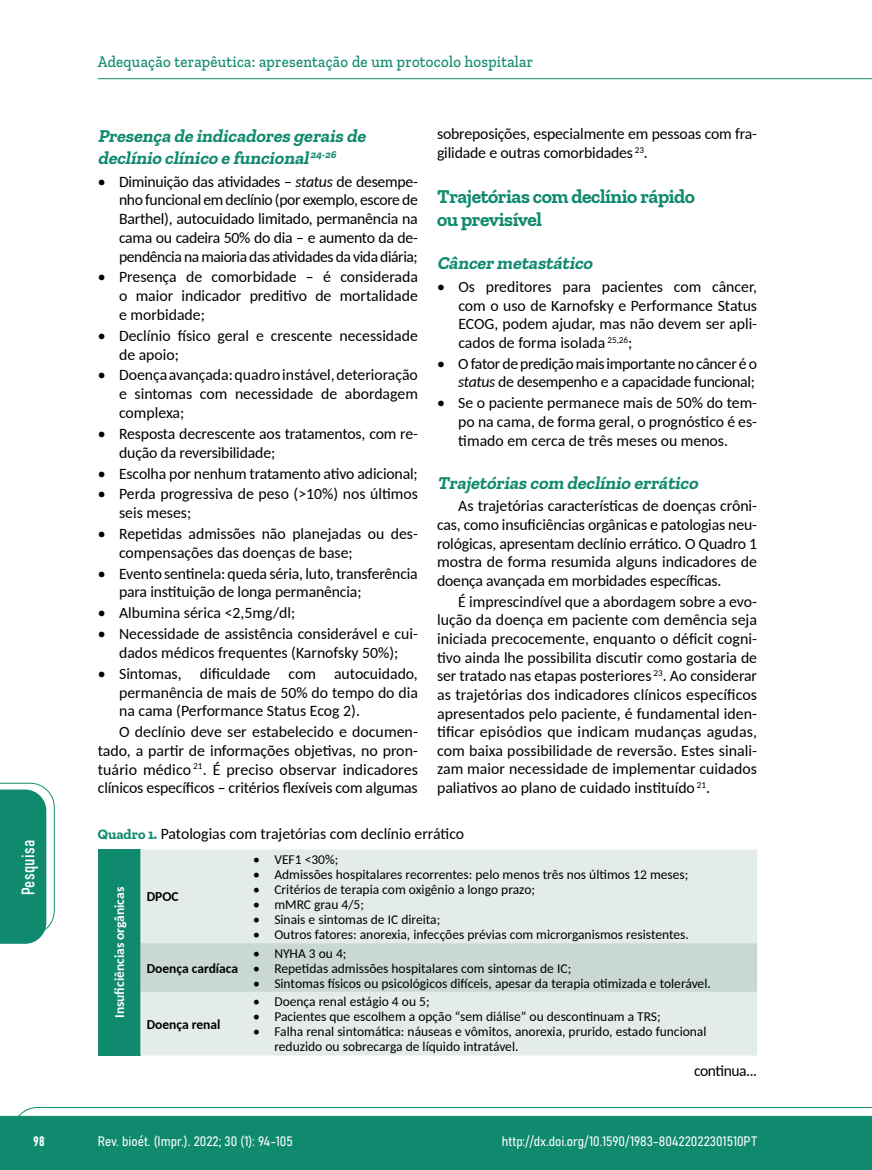
<style>
.page{position:relative;width:872px;height:1170px;background:#fff}
.page>*{position:absolute;margin:0;border:0;box-sizing:border-box;transform-origin:0 0}
.t1{font:700 19.5px/23.4px "Zilla Slab";letter-spacing:-.02em;color:#108a6e}
.t2{font:italic 700 18px/21.8px "Zilla Slab";color:#108a6e}
.t3{font:18px "Bahnschrift";letter-spacing:.02em;color:#fff}
.t4{font:500 16.5px "Zilla Slab";letter-spacing:.02em;color:#108a6e;scale:.9 1}
.t5{font:15.75px/18.8px "Carlito";letter-spacing:-.01em;color:#000;text-align:justify}
.t6{font:13.5px/15px "Carlito";color:#000}
.t7{font:13.5px "Bahnschrift";color:#fff}
.t8{font:700 13.5px "Carlito";color:#000}
.t9{font:700 13.5px "Carlito";color:#fff}
.s1{font-style:italic}
.s2{font-family:"Zilla Slab";font-weight:700;font-size:14.25px;color:#108a6e}
</style>
<div class="page">
<svg style="left:12px;top:1107px;width:860px;height:62px;background:#2e9880"></svg>
<hr style="left:98px;top:78px;width:774px;height:1px;background:#108a6e">
<div style="left:98px;top:849px;width:42px;height:206px;background:#108a6e"></div>
<div style="left:140px;top:849px;width:617px;height:206px;background:#e4ece8"></div>
<div style="left:140px;top:943px;width:617px;height:48px;background:#c9d9d1"></div>
<svg style="left:0;top:782px;width:55px;height:161px"></svg>
<p class="t3" style="left:15px;top:895px;width:57px;rotate:-90deg">Pesquisa</p>
<p class="t4" style="left:98px;top:53px;width:485px">Adequação terapêutica: apresentação de um protocolo hospitalar</p>
<p class="t5" style="left:437px;top:124px;width:321px">sobreposições, especialmente em pessoas com fra&shy;gilidade e outras comorbidades <sup>23</sup>.</p>
<p class="t1" style="left:437px;top:185px;width:260px">Trajetórias com declínio rápido ou previsível</p>
<p class="t2" style="left:437px;top:252px;width:160px">Câncer metastático</p>
<p class="t5" style="left:458px;top:277px;width:300px;text-indent:-21px">• Os preditores para pacientes com câncer, com o uso de Karnofsky e Performance Status ECOG, podem ajudar, mas não devem ser apli&shy;cados de forma isolada <sup>25,26</sup>;</p>
<p class="t5" style="left:437px;top:353px;width:321px;text-align:right">• O fator de predição mais importante no câncer é o <span class="s1">status</span> de desempenho e a capacidade funcional;</p>
<p class="t5" style="left:458px;top:392px;width:300px;text-indent:-21px">• Se o paciente permanece mais de 50% do tem&shy;po na cama, de forma geral, o prognóstico é es&shy;timado em cerca de três meses ou menos.</p>
<p class="t2" style="left:437px;top:471px;width:266px">Trajetórias com declínio errático</p>
<p class="t5" style="left:437px;top:496px;width:322px;text-indent:21px">As trajetórias características de doenças crôni&shy;cas, como insuficiências orgânicas e patologias neu&shy;rológicas, apresentam declínio errático. O Quadro 1 mostra de forma resumida alguns indicadores de doença avançada em morbidades específicas.</p>
<p class="t5" style="left:437px;top:591px;width:322px;text-indent:21px">É imprescindível que a abordagem sobre a evo&shy;lução da doença em paciente com demência seja iniciada precocemente, enquanto o déficit cogni&shy;tivo ainda lhe possibilita discutir como gostaria de ser tratado nas etapas posteriores <sup>23</sup>. Ao considerar as trajetórias dos indicadores clínicos específicos apresentados pelo paciente, é fundamental iden&shy;tificar episódios que indicam mudanças agudas, com baixa possibilidade de reversão. Estes sinali&shy;zam maior necessidade de implementar cuidados paliativos ao plano de cuidado instituído <sup>21</sup>.</p>
<p class="t5" style="left:98px;top:823px;width:368px"><span class="s2">Quadro 1.</span> Patologias com trajetórias com declínio errático</p>
<p class="t2" style="left:98px;top:125px;width:273px">Presença de indicadores gerais de declínio clínico e funcional<sup>24-26</sup></p>
<p class="t5" style="left:119px;top:171px;width:300px;text-indent:-21px">• Diminuição das atividades – <span class="s1">status</span> de desempe&shy;nho funcional em declínio (por exemplo, escore de Barthel), autocuidado limitado, permanência na cama ou cadeira 50% do dia – e aumento da de&shy;pendência na maioria das atividades da vida diária;</p>
<p class="t5" style="left:119px;top:267px;width:300px;text-indent:-21px">• Presença de comorbidade – é considerada o maior indicador preditivo de mortalidade e morbidade;</p>
<p class="t5" style="left:119px;top:325px;width:300px;text-indent:-21px">• Declínio físico geral e crescente necessidade de apoio;</p>
<p class="t5" style="left:119px;top:365px;width:300px;text-indent:-21px">• Doença avançada: quadro instável, deterioração e sintomas com necessidade de abordagem complexa;</p>
<p class="t5" style="left:119px;top:423px;width:300px;text-indent:-21px">• Resposta decrescente aos tratamentos, com re&shy;dução da reversibilidade;</p>
<p class="t5" style="left:98px;top:463px;width:321px">• Escolha por nenhum tratamento ativo adicional;</p>
<p class="t5" style="left:119px;top:484px;width:300px;text-indent:-21px">• Perda progressiva de peso (&gt;10%) nos últimos seis meses;</p>
<p class="t5" style="left:119px;top:523px;width:300px;text-indent:-21px">• Repetidas admissões não planejadas ou des&shy;compensações das doenças de base;</p>
<p class="t5" style="left:119px;top:563px;width:300px;text-indent:-21px">• Evento sentinela: queda séria, luto, transferência para instituição de longa permanência;</p>
<p class="t5" style="left:98px;top:603px;width:199px">• Albumina sérica &lt;2,5mg/dl;</p>
<p class="t5" style="left:98px;top:623px;width:321px;text-align:center">• Necessidade de assistência considerável e cui&shy;dados médicos frequentes (Karnofsky 50%);</p>
<p class="t5" style="left:119px;top:663px;width:300px;text-indent:-21px">• Sintomas, dificuldade com autocuidado, permanência de mais de 50% do tempo do dia na cama (Performance Status Ecog 2).</p>
<p class="t5" style="left:98px;top:721px;width:321px;text-indent:21px">O declínio deve ser estabelecido e documen&shy;tado, a partir de informações objetivas, no pron&shy;tuário médico <sup>21</sup>. É preciso observar indicadores clínicos específicos – critérios flexíveis com algumas</p>
<p class="t9" style="left:110px;top:1017px;width:132px;rotate:-90deg">Insuficiências orgânicas</p>
<p class="t8" style="left:147px;top:887px;width:33px">DPOC</p>
<p class="t8" style="left:147px;top:958px;width:93px">Doença cardíaca</p>
<p class="t8" style="left:147px;top:1014px;width:75px">Doença renal</p>
<p class="t6" style="left:253px;top:851px;width:87px">• VEF1 &lt;30%;</p>
<p class="t6" style="left:253px;top:866px;width:437px">• Admissões hospitalares recorrentes: pelo menos três nos últimos 12 meses;</p>
<p class="t6" style="left:253px;top:881px;width:283px">• Critérios de terapia com oxigênio a longo prazo;</p>
<p class="t6" style="left:253px;top:896px;width:112px">• mMRC grau 4/5;</p>
<p class="t6" style="left:253px;top:911px;width:189px">• Sinais e sintomas de IC direita;</p>
<p class="t6" style="left:253px;top:926px;width:437px">• Outros fatores: anorexia, infecções prévias com microrganismos resistentes.</p>
<p class="t6" style="left:253px;top:944px;width:95px">• NYHA 3 ou 4;</p>
<p class="t6" style="left:253px;top:959px;width:320px">• Repetidas admissões hospitalares com sintomas de IC;</p>
<p class="t6" style="left:253px;top:974px;width:459px">• Sintomas físicos ou psicológicos difíceis, apesar da terapia otimizada e tolerável.</p>
<p class="t6" style="left:253px;top:993px;width:178px">• Doença renal estágio 4 ou 5;</p>
<p class="t6" style="left:253px;top:1008px;width:409px">• Pacientes que escolhem a opção “sem diálise” ou descontinuam a TRS;</p>
<p class="t6" style="left:274px;top:1023px;width:434px;text-indent:-21px">• Falha renal sintomática: náuseas e vômitos, anorexia, prurido, estado funcional reduzido ou sobrecarga de líquido intratável.</p>
<p class="t5" style="left:694px;top:1060px;width:64px">continua...</p>
<p class="t7" style="left:33px;top:1130px;width:13px">98</p>
<p class="t7" style="left:98px;top:1131px;width:196px">Rev. bioét. (Impr.). 2022; 30 (1): 94-105</p>
<p class="t7" style="left:502px;top:1131px;width:257px">http://dx.doi.org/10.1590/1983-80422022301510PT</p>
</div>
